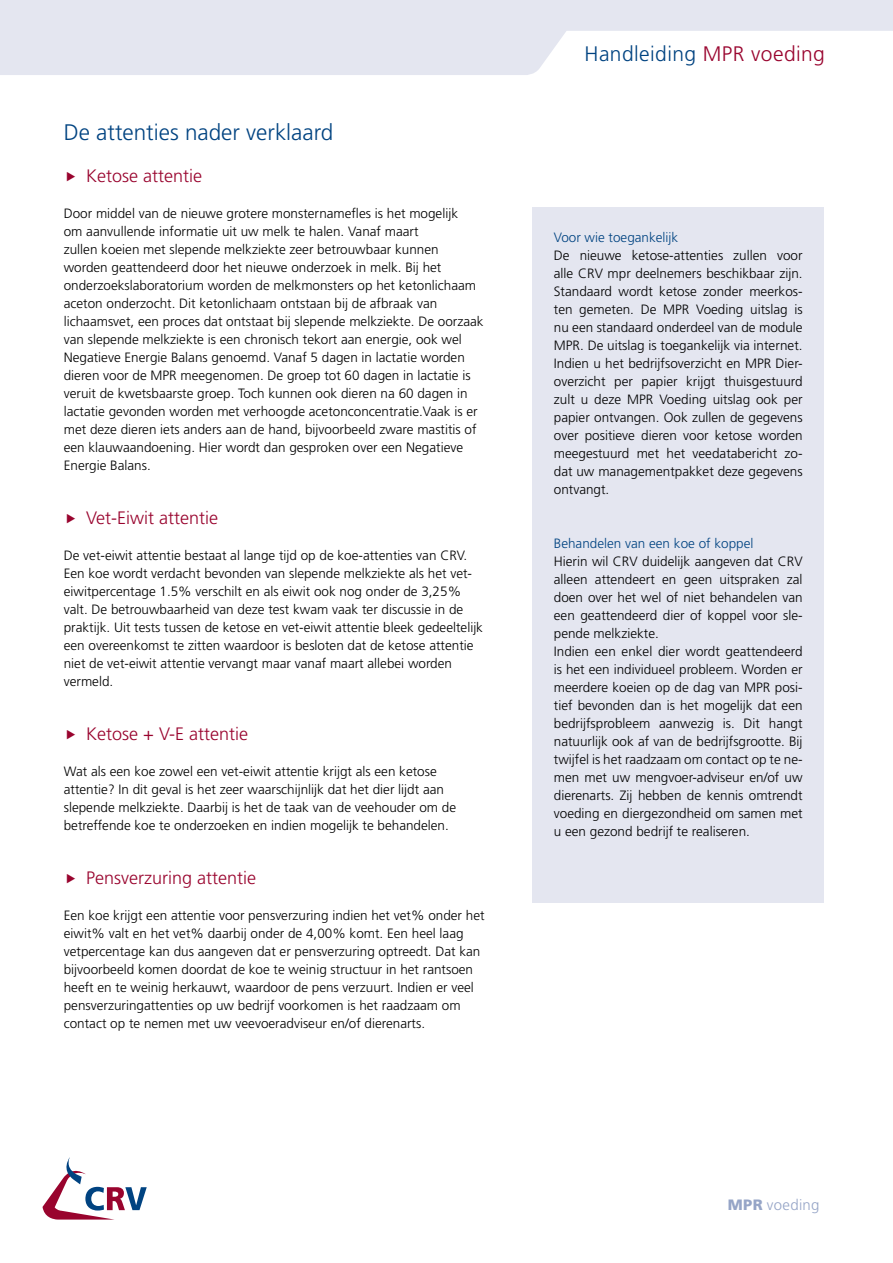
<style>
.page{position:relative;width:893px;height:1263px;background:#fff}
.page>*{position:absolute;margin:0;border:0;box-sizing:border-box;transform-origin:0 0}
.t1{font:300 22.5px "Frutiger";color:#004381}
.t2{font:300 21px "Frutiger";letter-spacing:.02em;color:#004381}
.t3{font:300 18px "Frutiger";color:#99042e}
.t4{font:300 15px "Frutiger";letter-spacing:.02em;color:#96a5c7}
.t5{font:300 13.5px/18px "Frutiger";color:#000}
.t6{font:300 13.5px "Frutiger";color:#004381}
.s1{color:#99042e}
.s2{font-weight:900}
</style>
<div class="page">
<div style="left:0;top:0;width:893px;height:190px;background:#e4e6f0"></div>
<svg style="left:0;top:31px;width:893px;height:406px"></svg>
<svg style="left:42px;top:1157px;width:105px;height:62px"></svg>
<div style="left:533px;top:207px;width:291px;height:695px;background:#e4e6f0"></div>
<svg style="left:67px;top:171px;width:8px;height:10px"></svg>
<h1 class="t1" style="left:64px;top:119px;width:271px">De attenties nader verklaard</h1>
<h3 class="t3" style="left:86px;top:165px;width:117px">Ketose attentie</h3>
<p class="t5" style="left:64px;top:204px;width:421px">Door middel van de nieuwe grotere monsternamefles is het mogelijk<br>om aanvullende informatie uit uw melk te halen. Vanaf maart<br>zullen koeien met slepende melkziekte zeer betrouwbaar kunnen worden geattendeerd door het nieuwe onderzoek in melk. Bij het onderzoekslaboratorium worden de melkmonsters op het ketonlichaam aceton onderzocht. Dit ketonlichaam ontstaan bij de afbraak van lichaamsvet, een proces dat ontstaat bij slepende melkziekte. De oorzaak van slepende melkziekte is een chronisch tekort aan energie, ook wel Negatieve Energie Balans genoemd. Vanaf 5 dagen in lactatie worden dieren voor de MPR meegenomen. De groep tot 60 dagen in lactatie is veruit de kwetsbaarste groep. Toch kunnen ook dieren na 60 dagen in lactatie gevonden worden met verhoogde acetonconcentratie.Vaak is er met deze dieren iets anders aan de hand, bijvoorbeeld zware mastitis of een klauwaandoening. Hier wordt dan gesproken over een Negatieve Energie Balans.</p>
<h3 class="t3" style="left:86px;top:507px;width:133px">Vet-Eiwit attentie</h3>
<p class="t5" style="left:64px;top:546px;width:421px">De vet-eiwit attentie bestaat al lange tijd op de koe-attenties van CRV.<br>Een koe wordt verdacht bevonden van slepende melkziekte als het vet&shy;eiwitpercentage 1.5% verschilt en als eiwit ook nog onder de 3,25% valt. De betrouwbaarheid van deze test kwam vaak ter discussie in de praktijk. Uit tests tussen de ketose en vet-eiwit attentie bleek gedeeltelijk een overeenkomst te zitten waardoor is besloten dat de ketose attentie niet de vet-eiwit attentie vervangt maar vanaf maart allebei worden vermeld.</p>
<h3 class="t3" style="left:86px;top:723px;width:163px">Ketose + V-E attentie</h3>
<p class="t5" style="left:64px;top:762px;width:394px">Wat als een koe zowel een vet-eiwit attentie krijgt als een ketose attentie? In dit geval is het zeer waarschijnlijk dat het dier lijdt aan slepende melkziekte. Daarbij is het de taak van de veehouder om de betreffende koe te onderzoeken en indien mogelijk te behandelen.</p>
<h3 class="t3" style="left:86px;top:867px;width:171px">Pensverzuring attentie</h3>
<p class="t5" style="left:64px;top:906px;width:422px">Een koe krijgt een attentie voor pensverzuring indien het vet% onder het eiwit% valt en het vet% daarbij onder de 4,00% komt. Een heel laag vetpercentage kan dus aangeven dat er pensverzuring optreedt. Dat kan bijvoorbeeld komen doordat de koe te weinig structuur in het rantsoen heeft en te weinig herkauwt, waardoor de pens verzuurt. Indien er veel pensverzuringattenties op uw bedrijf voorkomen is het raadzaam om contact op te nemen met uw veevoeradviseur en/of dierenarts.</p>
<h2 class="t2" style="left:585px;top:42px;width:242px">Handleiding <span class="s1">MPR voeding</span></h2>
<p class="t6" style="left:554px;top:229px;width:126px">Voor wie toegankelijk</p>
<p class="t5" style="left:554px;top:246px;width:250px;text-align:justify">De nieuwe ketose-attenties zullen voor alle CRV mpr deelnemers beschikbaar zijn.<br>Standaard wordt ketose zonder meerkos&shy;ten gemeten. De MPR Voeding uitslag is nu een standaard onderdeel van de module MPR. De uitslag is toegankelijk via internet.<br>Indien u het bedrijfsoverzicht en MPR Dier&shy;overzicht per papier krijgt thuisgestuurd zult u deze MPR Voeding uitslag ook per papier ontvangen. Ook zullen de gegevens over positieve dieren voor ketose worden meegestuurd met het veedatabericht zo&shy;dat uw managementpakket deze gegevens ontvangt.</p>
<p class="t6" style="left:554px;top:535px;width:201px">Behandelen van een koe of koppel</p>
<p class="t5" style="left:554px;top:552px;width:250px">Hierin wil CRV duidelijk aangeven dat CRV alleen attendeert en geen uitspraken zal doen over het wel of niet behandelen van een geattendeerd dier of koppel voor sle&shy;pende melkziekte.<br>Indien een enkel dier wordt geattendeerd is het een individueel probleem. Worden er meerdere koeien op de dag van MPR posi&shy;tief bevonden dan is het mogelijk dat een bedrijfsprobleem aanwezig is. Dit hangt natuurlijk ook af van de bedrijfsgrootte. Bij twijfel is het raadzaam om contact op te ne&shy;men met uw mengvoer-adviseur en/of uw dierenarts. Zij hebben de kennis omtrendt voeding en diergezondheid om samen met u een gezond bedrijf te realiseren.</p>
<p class="t4" style="left:728px;top:1196px;width:93px"><span class="s2">MPR</span> voeding</p>
</div>
